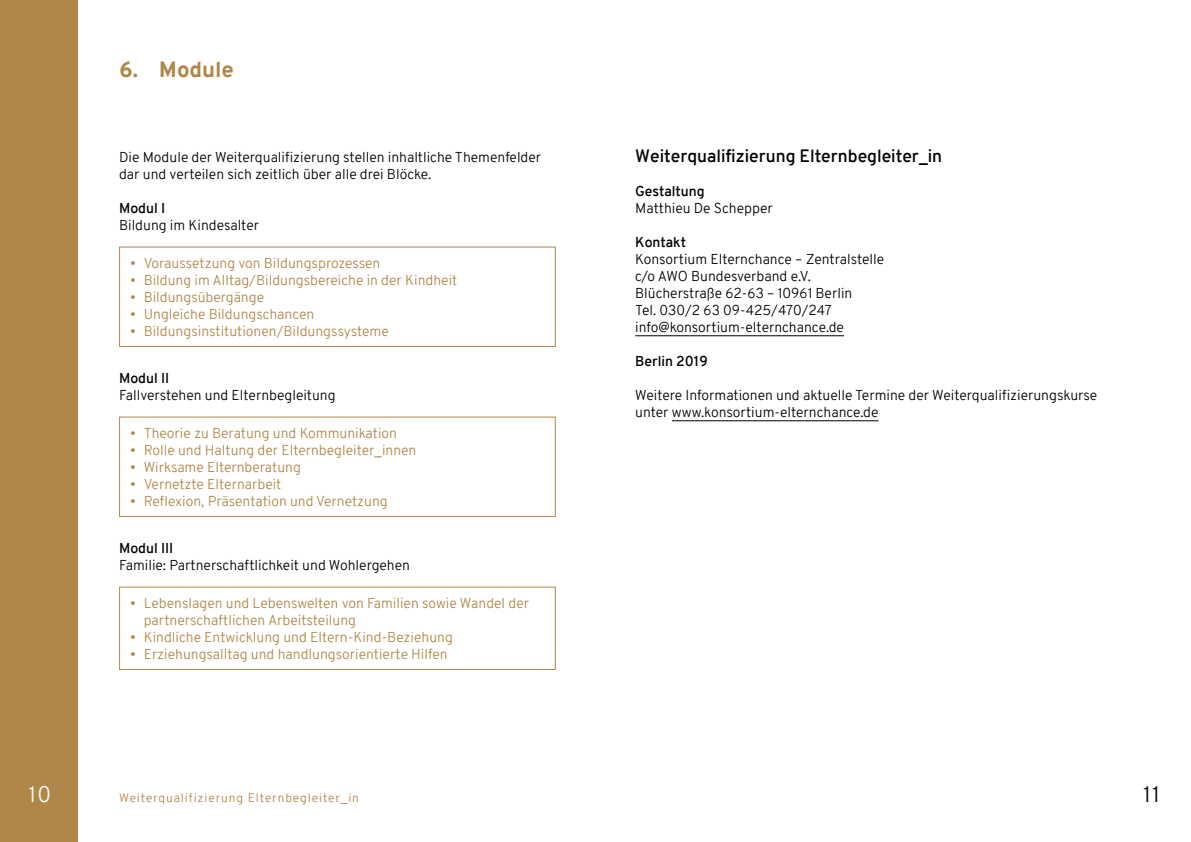
<style>
.page{position:relative;width:1191px;height:842px;background:#fff}
.page>*{position:absolute;margin:0;border:0;box-sizing:border-box;transform-origin:0 0}
.t1{font:700 22px "Overpass";color:#b18749}
.t2{font:300 22px "Overpass";color:#fff}
.t3{font:300 22px "Overpass";color:#000}
.t4{font:17.5px "Overpass";color:#000}
.t5{font:300 14px/17px "Overpass";color:#b18749}
.t6{font:300 14px/17px "Overpass";color:#000}
.t7{font:14px "Overpass";color:#000}
.t8{font:300 12px "Overpass";letter-spacing:.075em;color:#b18749}
</style>
<div class="page">
<div style="left:0;top:0;width:78px;height:842px;background:#b18749"></div>
<div style="left:119px;top:247px;width:437px;height:100px;border:1px solid #b18749"></div>
<div style="left:119px;top:417px;width:437px;height:100px;border:1px solid #b18749"></div>
<div style="left:119px;top:587px;width:437px;height:83px;border:1px solid #b18749"></div>
<hr style="left:635px;top:335px;width:209px;height:1px;background:#000">
<hr style="left:672px;top:420px;width:206px;height:1px;background:#000">
<h1 class="t2" style="left:28px;top:781px;width:24px">10</h1>
<h1 class="t1" style="left:119px;top:55px;width:116px">6. Module</h1>
<p class="t6" style="left:119px;top:148px;width:424px">Die Module der Weiterqualifizierung stellen inhaltliche Themenfelder dar und verteilen sich zeitlich über alle drei Blöcke.</p>
<p class="t7" style="left:119px;top:199px;width:48px">Modul I</p>
<p class="t6" style="left:119px;top:216px;width:142px">Bildung im Kindesalter</p>
<p class="t5" style="left:130px;top:255px;width:252px">• Voraussetzung von Bildungsprozessen</p>
<p class="t5" style="left:130px;top:272px;width:329px">• Bildung im Alltag/Bildungsbereiche in der Kindheit</p>
<p class="t5" style="left:130px;top:289px;width:136px">• Bildungsübergänge</p>
<p class="t5" style="left:130px;top:306px;width:186px">• Ungleiche Bildungschancen</p>
<p class="t5" style="left:130px;top:323px;width:260px">• Bildungsinstitutionen/Bildungssysteme</p>
<p class="t7" style="left:119px;top:369px;width:52px">Modul II</p>
<p class="t6" style="left:119px;top:386px;width:218px">Fallverstehen und Elternbegleitung</p>
<p class="t5" style="left:130px;top:425px;width:268px">• Theorie zu Beratung und Kommunikation</p>
<p class="t5" style="left:130px;top:442px;width:288px">• Rolle und Haltung der Elternbegleiter_innen</p>
<p class="t5" style="left:130px;top:459px;width:172px">• Wirksame Elternberatung</p>
<p class="t5" style="left:130px;top:476px;width:153px">• Vernetzte Elternarbeit</p>
<p class="t5" style="left:130px;top:493px;width:259px">• Reflexion, Präsentation und Vernetzung</p>
<p class="t7" style="left:119px;top:539px;width:56px">Modul III</p>
<p class="t6" style="left:119px;top:556px;width:292px">Familie: Partnerschaftlichkeit und Wohlergehen</p>
<p class="t5" style="left:144px;top:595px;width:387px;text-indent:-14px">• Lebenslagen und Lebenswelten von Familien sowie Wandel der partnerschaftlichen Arbeitsteilung</p>
<p class="t5" style="left:130px;top:629px;width:324px">• Kindliche Entwicklung und Eltern-Kind-Beziehung</p>
<p class="t5" style="left:130px;top:646px;width:319px">• Erziehungsalltag und handlungsorientierte Hilfen</p>
<p class="t8" style="left:119px;top:791px;width:241px">Weiterqualifizierung Elternbegleiter_in</p>
<p class="t4" style="left:635px;top:145px;width:308px">Weiterqualifizierung Elternbegleiter_in</p>
<p class="t7" style="left:635px;top:182px;width:71px">Gestaltung</p>
<p class="t6" style="left:635px;top:199px;width:139px">Matthieu De Schepper</p>
<p class="t7" style="left:635px;top:233px;width:53px">Kontakt</p>
<p class="t6" style="left:635px;top:250px;width:250px">Konsortium Elternchance – Zentralstelle c/o AWO Bundesverband e.V.<br>Blücherstraße 62-63 – 10961 Berlin<br>Tel. 030/2 63 09-425/470/247 info@konsortium-elternchance.de</p>
<p class="t7" style="left:635px;top:352px;width:74px">Berlin 2019</p>
<p class="t6" style="left:635px;top:386px;width:463px">Weitere Informationen und aktuelle Termine der Weiterqualifizierungskurse unter www.konsortium-elternchance.de</p>
<h1 class="t3" style="left:1143px;top:781px;width:18px">11</h1>
</div>
